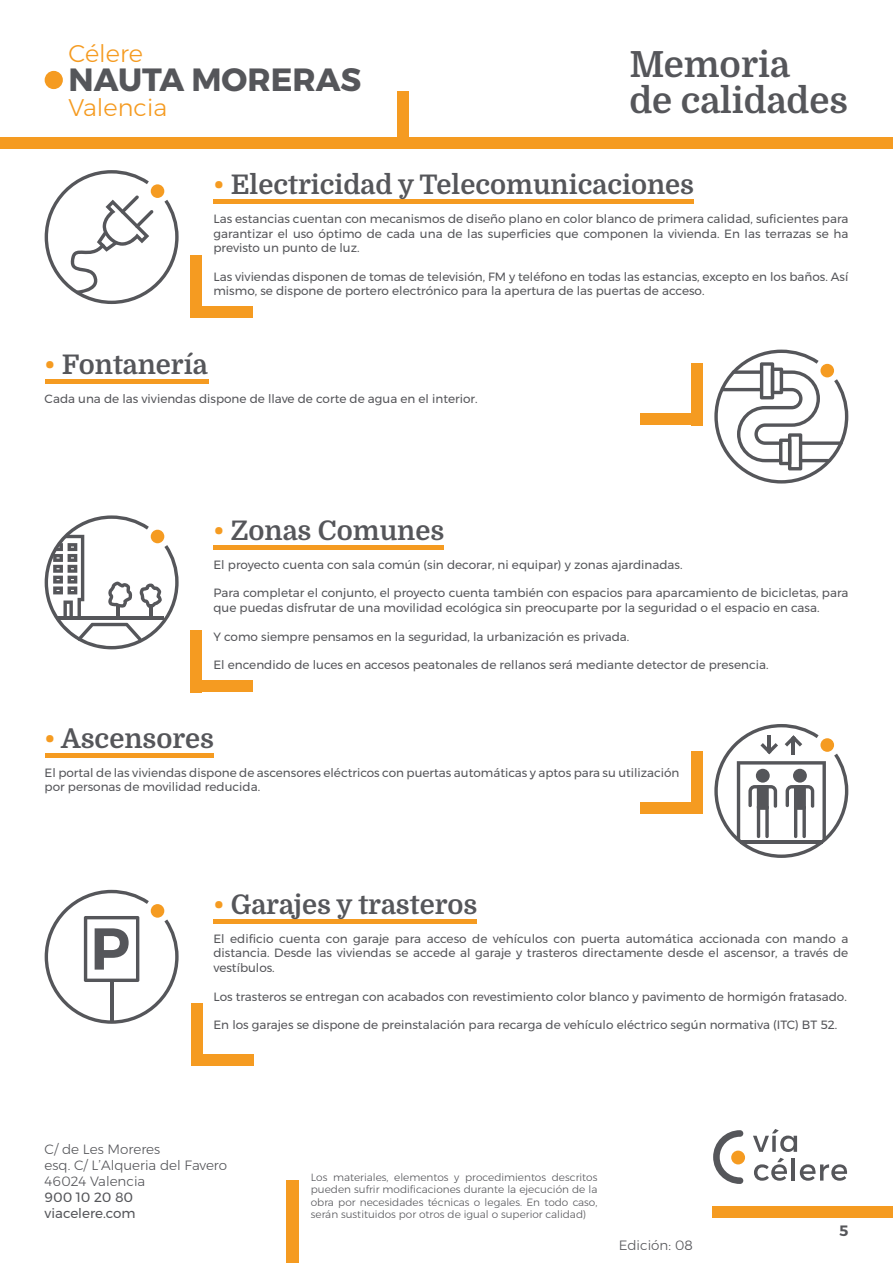
<style>
.page{position:relative;width:893px;height:1263px;background:#fff}
.page>*{position:absolute;margin:0;border:0;box-sizing:border-box;transform-origin:0 0}
.t1{font:700 36px/36px "Domine";color:#55565a}
.t2{font:700 32.1px "Montserrat";color:#55565a}
.t3{font:700 27px "Domine";color:#55565a}
.t4{font:300 24.15px "Montserrat";color:#f59b21}
.t5{font:600 15px "Montserrat";color:#55565a}
.t6{font:300 13.5px/16.2px "Montserrat";color:#55565a}
.t7{font:13.5px/16.2px "Montserrat";color:#55565a}
.t8{font:12px/14.4px "Montserrat";color:#55565a}
.t9{font:300 10.5px/12.6px "Montserrat";color:#55565a;text-align:justify}
.s1{color:#f59b21}
</style>
<div class="page">
<svg style="left:753px;top:1129px;width:44px;height:23px"></svg>
<svg style="left:754px;top:1158px;width:33px;height:23px"></svg>
<hr style="left:792px;top:1158px;width:3px;height:22px;background:#55565a">
<svg style="left:800px;top:1164px;width:47px;height:17px"></svg>
<div style="left:731px;top:1150px;width:14px;height:14px;background:#f59b21;border-radius:50%"></div>
<svg style="left:713px;top:1130px;width:30px;height:54px"></svg>
<div style="left:0;top:137px;width:893px;height:12px;background:#f59b21"></div>
<div style="left:712px;top:1206px;width:181px;height:12px;background:#f59b21"></div>
<div style="left:397px;top:92px;width:12px;height:46px;background:#f59b21"></div>
<div style="left:45px;top:71px;width:18px;height:18px;background:#f59b21;border-radius:50%"></div>
<div style="left:287px;top:1181px;width:12px;height:82px;background:#f59b21"></div>
<hr style="left:213px;top:200px;width:481px;height:4px;background:#f59b21">
<div style="left:190px;top:256px;width:12px;height:62px;background:#f59b21"></div>
<div style="left:190px;top:306px;width:62px;height:12px;background:#f59b21"></div>
<svg style="left:44px;top:170px;width:135px;height:134px"></svg>
<svg style="left:714px;top:350px;width:134px;height:133px"></svg>
<hr style="left:45px;top:379px;width:163px;height:4px;background:#f59b21">
<hr style="left:45px;top:754px;width:168px;height:4px;background:#f59b21">
<div style="left:640px;top:413px;width:62px;height:12px;background:#f59b21"></div>
<div style="left:691px;top:363px;width:11px;height:62px;background:#f59b21"></div>
<div style="left:640px;top:802px;width:62px;height:12px;background:#f59b21"></div>
<div style="left:691px;top:752px;width:11px;height:62px;background:#f59b21"></div>
<hr style="left:213px;top:545px;width:231px;height:4px;background:#f59b21">
<div style="left:190px;top:630px;width:12px;height:62px;background:#f59b21"></div>
<div style="left:190px;top:680px;width:62px;height:12px;background:#f59b21"></div>
<svg style="left:44px;top:515px;width:135px;height:134px"></svg>
<svg style="left:714px;top:724px;width:134px;height:134px"></svg>
<div style="left:794px;top:785px;width:12px;height:24px;background:#55565a;border-radius:2px"></div>
<div style="left:192px;top:1003px;width:11px;height:62px;background:#f59b21"></div>
<div style="left:192px;top:1054px;width:62px;height:11px;background:#f59b21"></div>
<div style="left:213px;top:919px;width:264px;height:5px;background:#f59b21"></div>
<svg style="left:45px;top:890px;width:134px;height:134px"></svg>
<hr style="left:110px;top:981px;width:4px;height:41px;background:#55565a">
<h3 class="t4" style="left:69px;top:36px;width:76px">Célere</h3>
<h2 class="t2" style="left:69px;top:54px;width:294px">NAUTA MORERAS</h2>
<h3 class="t4" style="left:69px;top:89px;width:100px">Valencia</h3>
<h1 class="t1" style="left:629px;top:47px;width:220px">Memoria<br>de calidades</h1>
<h3 class="t3" style="left:213px;top:170px;width:482px"><span class="s1">•</span> Electricidad y Telecomunicaciones</h3>
<p class="t8" style="left:213px;top:212px;width:636px;text-align:justify">Las estancias cuentan con mecanismos de diseño plano en color blanco de primera calidad, suficientes para garantizar el uso óptimo de cada una de las superficies que componen la vivienda. En las terrazas se ha previsto un punto de luz.</p>
<p class="t8" style="left:213px;top:269px;width:636px">Las viviendas disponen de tomas de televisión, FM y teléfono en todas las estancias, excepto en los baños. Así mismo, se dispone de portero electrónico para la apertura de las puertas de acceso.</p>
<h3 class="t3" style="left:45px;top:349px;width:164px"><span class="s1">•</span> Fontanería</h3>
<p class="t8" style="left:45px;top:391px;width:434px">Cada una de las viviendas dispone de llave de corte de agua en el interior.</p>
<h3 class="t3" style="left:213px;top:515px;width:232px"><span class="s1">•</span> Zonas Comunes</h3>
<p class="t8" style="left:213px;top:557px;width:471px">El proyecto cuenta con sala común (sin decorar, ni equipar) y zonas ajardinadas.</p>
<p class="t8" style="left:213px;top:586px;width:636px">Para completar el conjunto, el proyecto cuenta también con espacios para aparcamiento de bicicletas, para que puedas disfrutar de una movilidad ecológica sin preocuparte por la seguridad o el espacio en casa.</p>
<p class="t8" style="left:213px;top:629px;width:417px">Y como siempre pensamos en la seguridad, la urbanización es privada.</p>
<p class="t8" style="left:213px;top:658px;width:557px">El encendido de luces en accesos peatonales de rellanos será mediante detector de presencia.</p>
<h3 class="t3" style="left:45px;top:724px;width:171px"><span class="s1">•</span> Ascensores</h3>
<p class="t8" style="left:45px;top:765px;width:636px">El portal de las viviendas dispone de ascensores eléctricos con puertas automáticas y aptos para su utilización por personas de movilidad reducida.</p>
<h3 class="t3" style="left:213px;top:889px;width:265px"><span class="s1">•</span> Garajes y trasteros</h3>
<p class="t8" style="left:213px;top:931px;width:636px;text-align:justify">El edificio cuenta con garaje para acceso de vehículos con puerta automática accionada con mando a distancia. Desde las viviendas se accede al garaje y trasteros directamente desde el ascensor, a través de vestíbulos.</p>
<p class="t8" style="left:213px;top:989px;width:635px">Los trasteros se entregan con acabados con revestimiento color blanco y pavimento de hormigón fratasado.</p>
<p class="t8" style="left:213px;top:1018px;width:625px">En los garajes se dispone de preinstalación para recarga de vehículo eléctrico según normativa (ITC) BT 52.</p>
<p class="t6" style="left:45px;top:1140px;width:184px">C/ de Les Moreres<br>esq. C/ L’Alqueria del Favero<br>46024 Valencia</p>
<p class="t7" style="left:45px;top:1189px;width:93px">900 10 20 80 viacelere.com</p>
<p class="t9" style="left:311px;top:1170px;width:288px">Los materiales, elementos y procedimientos descritos pueden sufrir modificaciones durante la ejecución de la obra por necesidades técnicas o legales. En todo caso, serán sustituidos por otros de igual o superior calidad)</p>
<p class="t6" style="left:619px;top:1237px;width:76px">Edición: 08</p>
<p class="t5" style="left:839px;top:1219px;width:11px">5</p>
</div>
